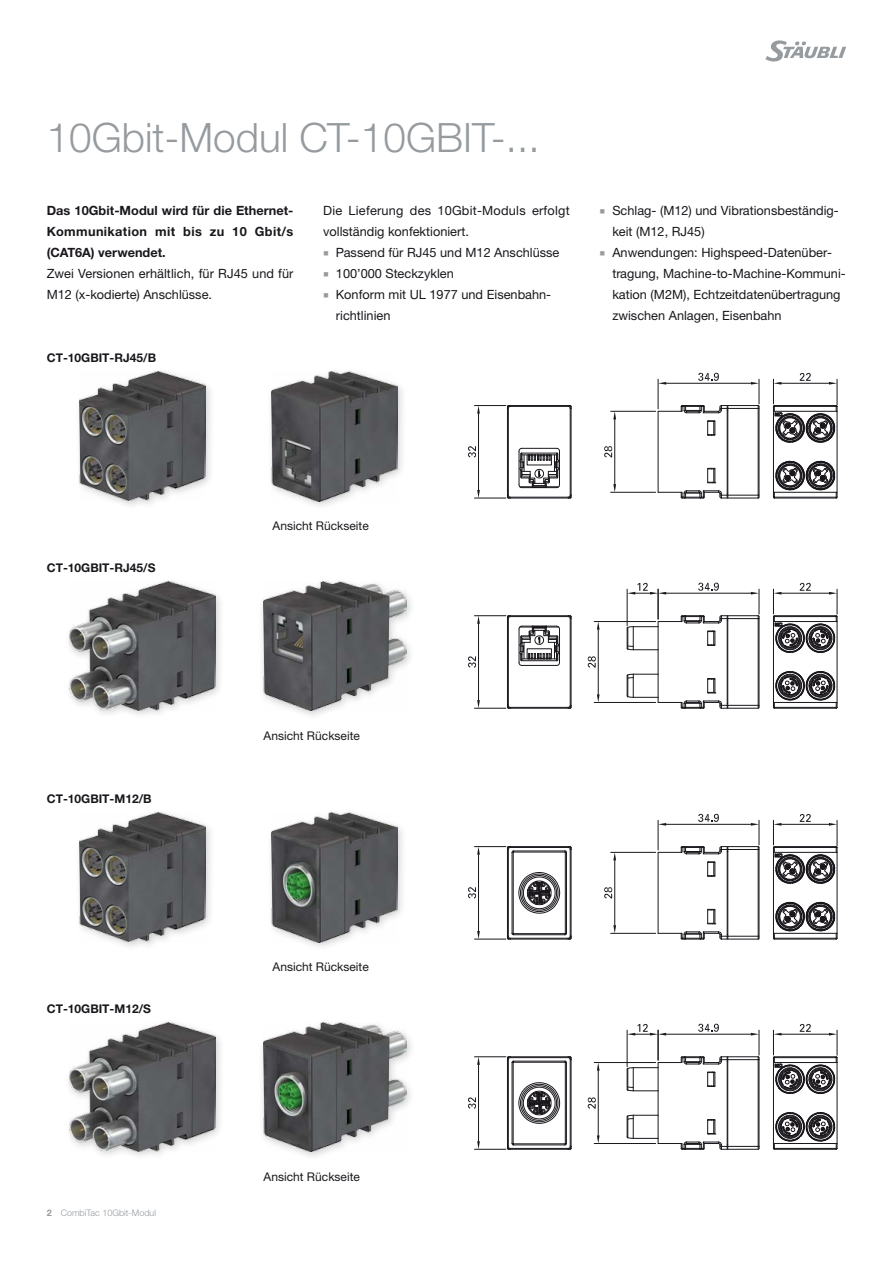
<style>
.page{position:relative;width:893px;height:1263px;background:#fff}
.page>*{position:absolute;margin:0;border:0;box-sizing:border-box;transform-origin:0 0}
.t1{font:300 40.5px "Helvetica Neue LTW1 G";color:#969b9f}
.t2{font:12.75px/21px "Helvetica Neue LTW1 G";color:#1a171c}
.t3{font:700 12.75px/21px "Helvetica Neue LTW1 G";letter-spacing:.02em;color:#1a171c;text-align:justify}
.t4{font:12.75px/21px "Helvetica Neue LTW1 G";letter-spacing:.02em;color:#1a171c}
.t5{font:12px "Helvetica Neue LTW1 G";color:#1a171c}
.t6{font:700 12px "Helvetica Neue LTW1 G";color:#1a171c}
.t7{font:300 9px "Helvetica Neue LTW1 G";color:#969b9f}
.s1{font-family:"Arial Unicode MS";font-size:9.9px;color:#969b9f}
.s2{font-weight:700}
</style>
<div class="page">
<svg style="left:765px;top:40px;width:81px;height:22px"></svg>
<div style="left:74px;top:366px;width:141px;height:144px;background:#1a171c;opacity:.2"></div>
<img style="left:79px;top:371px;width:126px;height:130px">
<div style="left:74px;top:807px;width:141px;height:144px;background:#1a171c;opacity:.2"></div>
<img style="left:79px;top:812px;width:126px;height:130px">
<div style="left:64px;top:576px;width:161px;height:143px;background:#1a171c;opacity:.2"></div>
<img style="left:69px;top:581px;width:146px;height:130px">
<div style="left:64px;top:1017px;width:161px;height:143px;background:#1a171c;opacity:.2"></div>
<img style="left:69px;top:1022px;width:146px;height:130px">
<div style="left:266px;top:366px;width:141px;height:145px;background:#1a171c;opacity:.2"></div>
<img style="left:272px;top:372px;width:126px;height:129px">
<div style="left:266px;top:807px;width:141px;height:145px;background:#1a171c;opacity:.2"></div>
<img style="left:272px;top:813px;width:126px;height:129px">
<img style="left:263px;top:581px;width:144px;height:130px">
<img style="left:263px;top:1022px;width:144px;height:130px">
<hr style="left:658px;top:411px;width:1px;height:81px;background:#1a171c">
<div style="left:707px;top:468px;width:8px;height:15px;border:1px solid #1a171c"></div>
<hr style="left:727px;top:405px;width:1px;height:93px;background:#1a171c">
<hr style="left:728px;top:498px;width:30px;height:1px;background:#1a171c">
<hr style="left:728px;top:495px;width:30px;height:1px;background:#1a171c">
<hr style="left:728px;top:408px;width:30px;height:1px;background:#1a171c">
<hr style="left:728px;top:405px;width:30px;height:1px;background:#1a171c">
<svg style="left:658px;top:405px;width:70px;height:8px"></svg>
<svg style="left:658px;top:490px;width:70px;height:9px"></svg>
<svg style="left:708px;top:468px;width:8px;height:15px"></svg>
<svg style="left:707px;top:420px;width:8px;height:16px"></svg>
<svg style="left:506px;top:405px;width:66px;height:94px"></svg>
<hr style="left:510px;top:498px;width:58px;height:1px;background:#1a171c">
<hr style="left:773px;top:411px;width:1px;height:81px;background:#1a171c">
<hr style="left:837px;top:411px;width:1px;height:81px;background:#1a171c">
<svg style="left:773px;top:457px;width:65px;height:42px"></svg>
<hr style="left:658px;top:379px;width:1px;height:30px;background:#1a171c">
<hr style="left:666px;top:383px;width:85px;height:1px;background:#1a171c">
<svg style="left:751px;top:379px;width:9px;height:120px"></svg>
<svg style="left:658px;top:382px;width:8px;height:3px"></svg>
<svg style="left:698px;top:373px;width:21px;height:8px"></svg>
<svg style="left:773px;top:373px;width:65px;height:73px"></svg>
<hr style="left:474px;top:498px;width:32px;height:1px;background:#1a171c">
<hr style="left:474px;top:405px;width:32px;height:1px;background:#1a171c">
<hr style="left:478px;top:414px;width:1px;height:76px;background:#1a171c">
<svg style="left:477px;top:490px;width:3px;height:8px"></svg>
<svg style="left:477px;top:406px;width:3px;height:8px"></svg>
<svg style="left:468px;top:446px;width:8px;height:11px"></svg>
<hr style="left:611px;top:492px;width:45px;height:1px;background:#1a171c">
<hr style="left:611px;top:411px;width:45px;height:1px;background:#1a171c">
<hr style="left:614px;top:419px;width:1px;height:65px;background:#1a171c">
<svg style="left:613px;top:484px;width:3px;height:8px"></svg>
<svg style="left:613px;top:411px;width:3px;height:8px"></svg>
<svg style="left:604px;top:446px;width:8px;height:11px"></svg>
<hr style="left:658px;top:852px;width:1px;height:81px;background:#1a171c">
<div style="left:707px;top:909px;width:8px;height:15px;border:1px solid #1a171c"></div>
<hr style="left:727px;top:846px;width:1px;height:93px;background:#1a171c">
<hr style="left:728px;top:939px;width:30px;height:1px;background:#1a171c">
<hr style="left:728px;top:936px;width:30px;height:1px;background:#1a171c">
<hr style="left:728px;top:849px;width:30px;height:1px;background:#1a171c">
<hr style="left:728px;top:846px;width:30px;height:1px;background:#1a171c">
<svg style="left:658px;top:846px;width:70px;height:8px"></svg>
<svg style="left:658px;top:931px;width:70px;height:9px"></svg>
<svg style="left:708px;top:909px;width:8px;height:15px"></svg>
<svg style="left:707px;top:861px;width:8px;height:16px"></svg>
<hr style="left:773px;top:852px;width:1px;height:81px;background:#1a171c">
<hr style="left:837px;top:852px;width:1px;height:81px;background:#1a171c">
<svg style="left:773px;top:898px;width:65px;height:42px"></svg>
<hr style="left:658px;top:820px;width:1px;height:30px;background:#1a171c">
<hr style="left:666px;top:824px;width:85px;height:1px;background:#1a171c">
<svg style="left:751px;top:820px;width:9px;height:120px"></svg>
<svg style="left:658px;top:823px;width:8px;height:3px"></svg>
<svg style="left:698px;top:814px;width:21px;height:8px"></svg>
<svg style="left:773px;top:814px;width:65px;height:73px"></svg>
<hr style="left:474px;top:939px;width:32px;height:1px;background:#1a171c">
<hr style="left:474px;top:846px;width:32px;height:1px;background:#1a171c">
<hr style="left:478px;top:855px;width:1px;height:76px;background:#1a171c">
<svg style="left:477px;top:931px;width:3px;height:8px"></svg>
<svg style="left:477px;top:846px;width:3px;height:9px"></svg>
<svg style="left:468px;top:887px;width:8px;height:11px"></svg>
<hr style="left:611px;top:933px;width:45px;height:1px;background:#1a171c">
<hr style="left:611px;top:852px;width:45px;height:1px;background:#1a171c">
<hr style="left:614px;top:860px;width:1px;height:65px;background:#1a171c">
<svg style="left:613px;top:925px;width:3px;height:8px"></svg>
<svg style="left:613px;top:852px;width:3px;height:8px"></svg>
<svg style="left:604px;top:887px;width:8px;height:11px"></svg>
<svg style="left:506px;top:846px;width:66px;height:94px"></svg>
<svg style="left:506px;top:615px;width:66px;height:94px"></svg>
<hr style="left:510px;top:615px;width:58px;height:1px;background:#1a171c">
<hr style="left:773px;top:621px;width:1px;height:81px;background:#1a171c">
<hr style="left:837px;top:621px;width:1px;height:81px;background:#1a171c">
<svg style="left:773px;top:668px;width:65px;height:41px"></svg>
<svg style="left:626px;top:583px;width:134px;height:126px"></svg>
<svg style="left:773px;top:583px;width:65px;height:73px"></svg>
<hr style="left:474px;top:708px;width:32px;height:1px;background:#1a171c">
<hr style="left:474px;top:615px;width:32px;height:1px;background:#1a171c">
<hr style="left:478px;top:624px;width:1px;height:76px;background:#1a171c">
<svg style="left:477px;top:700px;width:3px;height:8px"></svg>
<svg style="left:477px;top:616px;width:3px;height:8px"></svg>
<svg style="left:468px;top:656px;width:8px;height:11px"></svg>
<hr style="left:594px;top:702px;width:62px;height:1px;background:#1a171c">
<hr style="left:594px;top:621px;width:62px;height:1px;background:#1a171c">
<hr style="left:598px;top:630px;width:1px;height:64px;background:#1a171c">
<svg style="left:597px;top:694px;width:3px;height:8px"></svg>
<svg style="left:597px;top:622px;width:3px;height:8px"></svg>
<svg style="left:588px;top:656px;width:8px;height:12px"></svg>
<hr style="left:773px;top:1062px;width:1px;height:81px;background:#1a171c">
<hr style="left:837px;top:1062px;width:1px;height:81px;background:#1a171c">
<svg style="left:773px;top:1109px;width:65px;height:41px"></svg>
<svg style="left:626px;top:1024px;width:134px;height:126px"></svg>
<svg style="left:773px;top:1024px;width:65px;height:73px"></svg>
<hr style="left:474px;top:1149px;width:32px;height:1px;background:#1a171c">
<hr style="left:474px;top:1056px;width:32px;height:1px;background:#1a171c">
<hr style="left:478px;top:1065px;width:1px;height:76px;background:#1a171c">
<svg style="left:477px;top:1141px;width:3px;height:8px"></svg>
<svg style="left:477px;top:1057px;width:3px;height:8px"></svg>
<svg style="left:468px;top:1097px;width:8px;height:11px"></svg>
<hr style="left:594px;top:1143px;width:62px;height:1px;background:#1a171c">
<hr style="left:594px;top:1062px;width:62px;height:1px;background:#1a171c">
<hr style="left:598px;top:1071px;width:1px;height:64px;background:#1a171c">
<svg style="left:597px;top:1135px;width:3px;height:8px"></svg>
<svg style="left:597px;top:1063px;width:3px;height:8px"></svg>
<svg style="left:588px;top:1097px;width:8px;height:12px"></svg>
<svg style="left:506px;top:1056px;width:66px;height:94px"></svg>
<h1 class="t1" style="left:47px;top:113px;width:494px">10Gbit-Modul CT-10GBIT-...</h1>
<p class="t3" style="left:47px;top:200px;width:248px">Das 10Gbit-Modul wird für die Ethernet-Kommunikation mit bis zu 10 Gbit/s (CAT6A) verwendet.</p>
<p class="t2" style="left:47px;top:263px;width:248px">Zwei Versionen erhältlich, für RJ45 und für<br>M12 (x-kodierte) Anschlüsse.</p>
<p class="t6" style="left:47px;top:350px;width:111px">CT-10GBIT-RJ45/B</p>
<p class="t4" style="left:323px;top:200px;width:248px">Die Lieferung des 10Gbit-Moduls erfolgt vollständig konfektioniert.</p>
<p class="t2" style="left:323px;top:242px;width:238px"><span class="s1">■</span> Passend für RJ45 und M12 Anschlüsse</p>
<p class="t2" style="left:323px;top:263px;width:132px"><span class="s1">■</span> 100’000 Steckzyklen</p>
<p class="t2" style="left:336px;top:284px;width:217px;text-indent:-13px"><span class="s1">■</span> Konform mit UL 1977 und Eisenbahn&shy;richtlinien</p>
<p class="t2" style="left:612px;top:200px;width:228px;text-indent:-13px"><span class="s1">■</span> Schlag- (M12) und Vibrationsbeständig&shy;keit (M12, RJ45)</p>
<p class="t2" style="left:612px;top:242px;width:234px;text-indent:-13px"><span class="s1">■</span> Anwendungen: Highspeed-Datenüber&shy;tragung, Machine-to-Machine-Kommuni&shy;kation (M2M), Echtzeitdatenübertragung zwischen Anlagen, Eisenbahn</p>
<p class="t6" style="left:47px;top:560px;width:110px">CT-10GBIT-RJ45/S</p>
<p class="t5" style="left:273px;top:518px;width:98px">Ansicht Rückseite</p>
<p class="t6" style="left:47px;top:791px;width:106px">CT-10GBIT-M12/B</p>
<p class="t5" style="left:264px;top:728px;width:98px">Ansicht Rückseite</p>
<p class="t6" style="left:47px;top:1001px;width:106px">CT-10GBIT-M12/S</p>
<p class="t7" style="left:47px;top:1207px;width:111px"><span class="s2">2</span> CombiTac 10Gbit-Modul</p>
<p class="t5" style="left:273px;top:959px;width:98px">Ansicht Rückseite</p>
<p class="t5" style="left:264px;top:1169px;width:98px">Ansicht Rückseite</p>
</div>
